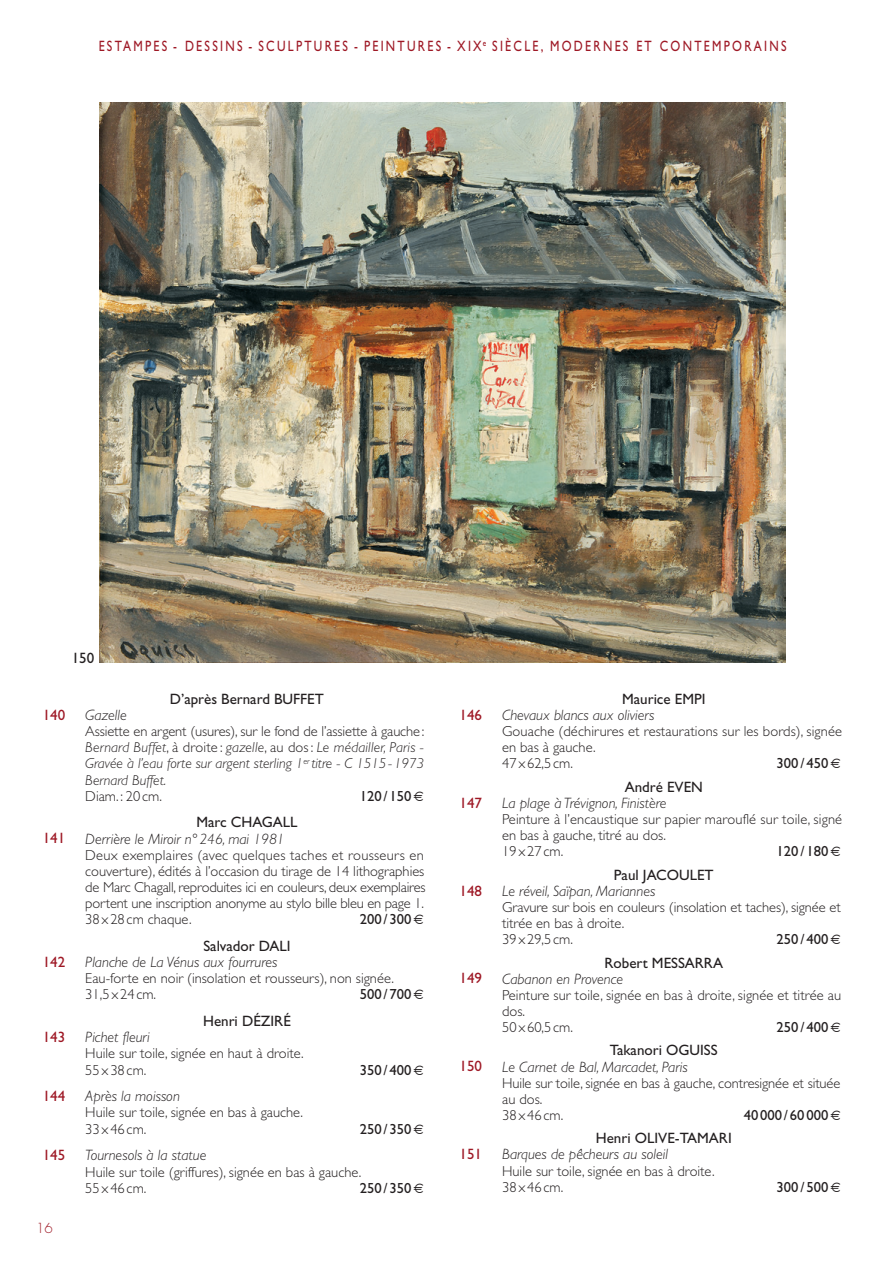
<style>
.page{position:relative;width:894px;height:1264px;background:#fff}
.page>*{position:absolute;margin:0;border:0;box-sizing:border-box;transform-origin:0 0}
.t1{font:italic 300 15px "Gill Sans";color:#231f20}
.t2{font:15px "Gill Sans";color:#231f20}
.t3{font:15px "Gill Sans";letter-spacing:.19em;color:#9e1825;scale:.8 1}
.t4{font:15px "Gill Sans";letter-spacing:.19em;color:#9e1825}
.t5{font:14.7px "Gill Sans";color:#231f20}
.t6{font:300 14.4px/16.2px "Gill Sans";color:#231f20}
.t7{font:italic 300 14.4px/16.2px "Gill Sans";color:#231f20;text-align:justify}
.t8{font:300 13.5px "Futura";color:#9e1825}
.s1{font-style:normal}
</style>
<div class="page">
<img style="left:100px;top:102px;width:685px;height:561px">
<p class="t3" style="left:99px;top:40px;width:861px">ESTAMPES - DESSINS - SCULPTURES - PEINTURES - XIX<sup>e</sup> SIÈCLE, MODERNES ET CONTEMPORAINS</p>
<p class="t2" style="left:72px;top:652px;width:24px">150</p>
<p class="t4" style="left:43px;top:709px;width:24px">140</p>
<p class="t4" style="left:43px;top:833px;width:24px">141</p>
<p class="t4" style="left:43px;top:956px;width:24px">142</p>
<p class="t4" style="left:43px;top:1031px;width:24px">143</p>
<p class="t2" style="left:170px;top:693px;width:155px">D’après Bernard BUFFET</p>
<p class="t1" style="left:85px;top:709px;width:43px">Gazelle</p>
<p class="t7" style="left:85px;top:724px;width:340px"><span class="s1">Assiette en argent (usures), sur le fond de l’assiette à gauche:<br></span>Bernard Buffet<span class="s1">, à droite :</span> gazelle<span class="s1">, au dos :</span> Le médailler, Paris - Gravée à l’eau forte sur argent sterling 1<sup>er</sup> titre - C 1515-1973<br>Bernard Buffet.</p>
<p class="t6" style="left:85px;top:789px;width:78px">Diam.: 20 cm.</p>
<p class="t5" style="left:360px;top:790px;width:53px">120 / 150</p>
<p class="t2" style="left:196px;top:817px;width:103px">Marc CHAGALL</p>
<p class="t1" style="left:85px;top:833px;width:201px">Derrière le Miroir n°246, mai 1981</p>
<p class="t6" style="left:85px;top:848px;width:342px">Deux exemplaires (avec quelques taches et rousseurs en couverture), édités à l’occasion du tirage de 14 lithographies de Marc Chagall, reproduites ici en couleurs, deux exemplaires portent une inscription anonyme au stylo bille bleu en page 1.<br>38 x 28cm chaque.</p>
<p class="t5" style="left:360px;top:914px;width:53px">200 / 300</p>
<p class="t2" style="left:203px;top:940px;width:89px">Salvador DALI</p>
<p class="t1" style="left:85px;top:956px;width:194px">Planche de La Vénus aux fourrures</p>
<p class="t6" style="left:85px;top:971px;width:310px">Eau-forte en noir (insolation et rousseurs), non signée.<br>31,5 x 24 cm.</p>
<p class="t5" style="left:360px;top:989px;width:53px">500 / 700</p>
<p class="t2" style="left:203px;top:1015px;width:89px">Henri DÉZIRÉ</p>
<p class="t1" style="left:85px;top:1032px;width:66px">Pichet fleuri</p>
<p class="t6" style="left:85px;top:1047px;width:220px">Huile sur toile, signée en haut à droite.<br>55 x 38 cm.</p>
<p class="t5" style="left:360px;top:1064px;width:53px">350 / 400</p>
<p class="t4" style="left:43px;top:1091px;width:24px">144</p>
<p class="t1" style="left:85px;top:1091px;width:96px">Après la moisson</p>
<p class="t6" style="left:85px;top:1106px;width:219px">Huile sur toile, signée en bas à gauche.<br>33 x 46 cm.</p>
<p class="t5" style="left:360px;top:1123px;width:53px">250 / 350</p>
<p class="t4" style="left:43px;top:1150px;width:24px">145</p>
<p class="t1" style="left:85px;top:1150px;width:123px">Tournesols à la statue</p>
<p class="t6" style="left:85px;top:1165px;width:278px">Huile sur toile (griffures), signée en bas à gauche.<br>55 x 46 cm.</p>
<p class="t5" style="left:360px;top:1182px;width:53px">250 / 350</p>
<p class="t8" style="left:36px;top:1221px;width:18px">16</p>
<p class="t4" style="left:459px;top:709px;width:24px">146</p>
<p class="t4" style="left:459px;top:797px;width:24px">147</p>
<p class="t4" style="left:459px;top:885px;width:24px">148</p>
<p class="t4" style="left:459px;top:973px;width:24px">149</p>
<p class="t4" style="left:459px;top:1061px;width:24px">150</p>
<p class="t4" style="left:459px;top:1148px;width:24px">151</p>
<p class="t2" style="left:622px;top:693px;width:85px">Maurice EMPI</p>
<p class="t1" style="left:502px;top:709px;width:154px">Chevaux blancs aux oliviers</p>
<p class="t6" style="left:502px;top:724px;width:341px">Gouache (déchirures et restaurations sur les bords), signée en bas à gauche.<br>47 x 62,5 cm.</p>
<p class="t5" style="left:776px;top:758px;width:53px">300 / 450</p>
<p class="t2" style="left:624px;top:781px;width:80px">André EVEN</p>
<p class="t1" style="left:502px;top:797px;width:166px">La plage à Trévignon, Finistère</p>
<p class="t6" style="left:502px;top:812px;width:342px">Peinture à l’encaustique sur papier marouflé sur toile, signé en bas à gauche, titré au dos.<br>19 x 27 cm.</p>
<p class="t5" style="left:776px;top:846px;width:53px">120 / 180</p>
<p class="t2" style="left:614px;top:869px;width:101px">Paul JACOULET</p>
<p class="t1" style="left:502px;top:885px;width:155px">Le réveil, Saïpan, Mariannes</p>
<p class="t6" style="left:502px;top:900px;width:340px">Gravure sur bois en couleurs (insolation et taches), signée et titrée en bas à droite.<br>39 x 29,5 cm.</p>
<p class="t5" style="left:776px;top:934px;width:53px">250 / 400</p>
<p class="t2" style="left:604px;top:957px;width:120px">Robert MESSARRA</p>
<p class="t1" style="left:502px;top:973px;width:123px">Cabanon en Provence</p>
<p class="t6" style="left:502px;top:988px;width:341px">Peinture sur toile, signée en bas à droite, signée et titrée au dos.<br>50 x 60,5 cm.</p>
<p class="t5" style="left:776px;top:1022px;width:53px">250 / 400</p>
<p class="t2" style="left:610px;top:1045px;width:109px">Takanori OGUISS</p>
<p class="t1" style="left:502px;top:1061px;width:187px">Le Carnet de Bal, Marcadet, Paris</p>
<p class="t6" style="left:502px;top:1076px;width:340px">Huile sur toile, signée en bas à gauche, contresignée et située au dos.<br>38 x 46 cm.</p>
<p class="t5" style="left:744px;top:1109px;width:86px">40000 / 60000</p>
<p class="t2" style="left:596px;top:1133px;width:137px">Henri OLIVE-TAMARI</p>
<p class="t1" style="left:502px;top:1149px;width:167px">Barques de pêcheurs au soleil</p>
<p class="t6" style="left:502px;top:1164px;width:214px">Huile sur toile, signée en bas à droite.<br>38 x 46 cm.</p>
<p class="t5" style="left:776px;top:1181px;width:53px">300 / 500</p>
</div>
